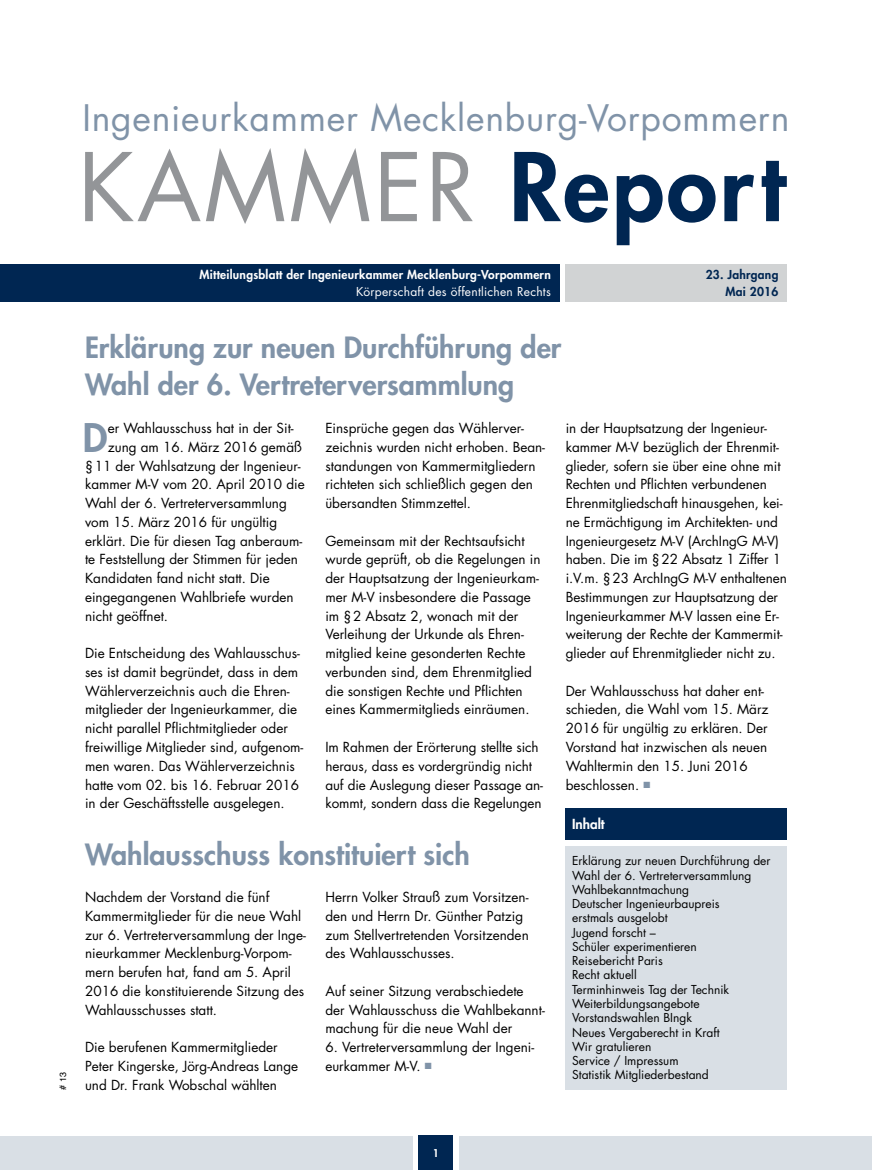
<style>
.page{position:relative;width:872px;height:1170px;background:#fff}
.page>*{position:absolute;margin:0;border:0;box-sizing:border-box;transform-origin:0 0}
.t1{font:91.8px "Futura";letter-spacing:.03em;color:#939598}
.t2{font:800 38.4px "Futura";color:#8093a8}
.t3{font:35.55px "Futura";letter-spacing:.02em;color:#8093a8}
.t4{font:800 28.5px/37.5px "Futura";color:#8093a8}
.t5{font:13.5px/18.8px "Futura";color:#000}
.t6{font:800 13.5px "Futura";color:#fff}
.t7{font:12px/14.2px "Futura";color:#000}
.t8{font:800 12px "Futura";letter-spacing:.02em;color:#fff}
.t9{font:12px "Futura";letter-spacing:.02em;color:#fff}
.t10{font:800 12px/16.5px "Futura";letter-spacing:.02em;color:#002652;text-align:right}
.t11{font:800 10.5px "Futura";color:#fff}
.t12{font:9px "Helvetica";color:#000}
.s1{font-weight:800;color:#002652}
.s2{color:#8093a8}
</style>
<div class="page">
<div style="left:0;top:1135px;width:412px;height:34px;background:#d9dfe5"></div>
<div style="left:419px;top:1135px;width:34px;height:34px;background:#002652"></div>
<div style="left:459px;top:1135px;width:413px;height:34px;background:#d9dfe5"></div>
<div style="left:566px;top:845px;width:221px;height:244px;background:#d9dfe5"></div>
<div style="left:0;top:264px;width:559px;height:38px;background:#002652"></div>
<div style="left:566px;top:264px;width:221px;height:38px;background:#d1d3d4"></div>
<div style="left:566px;top:808px;width:221px;height:31px;background:#002652"></div>
<p class="t12" style="left:56px;top:1089px;width:19px;rotate:-90deg"># 13</p>
<h3 class="t3" style="left:82px;top:93px;width:708px">Ingenieurkammer Mecklenburg-Vorpommern</h3>
<h1 class="t1" style="left:78px;top:124px;width:708px">KAMMER <span class="s1">Report</span></h1>
<p class="t8" style="left:200px;top:267px;width:353px">Mitteilungsblatt der Ingenieurkammer Mecklenburg-Vorpommern</p>
<p class="t9" style="left:356px;top:283px;width:196px">Körperschaft des öffentlichen Rechts</p>
<p class="t10" style="left:705px;top:266px;width:74px">23. Jahrgang<br>Mai 2016</p>
<h3 class="t4" style="left:85px;top:328px;width:478px">Erklärung zur neuen Durchführung der<br>Wahl der 6. Vertreterversammlung</h3>
<h2 class="t2" style="left:83px;top:412px;width:26px">D</h2>
<p class="t5" style="left:108px;top:418px;width:187px">er Wahlausschuss hat in der Sit-</p>
<p class="t5" style="left:108px;top:437px;width:196px">zung am 16. März 2016 gemäß</p>
<p class="t5" style="left:85px;top:456px;width:217px">§11 der Wahlsatzung der Ingenieur-</p>
<p class="t5" style="left:85px;top:474px;width:221px">kammer M-V vom 20. April 2010 die</p>
<p class="t5" style="left:85px;top:493px;width:203px">Wahl der 6. Vertreterversammlung</p>
<p class="t5" style="left:85px;top:512px;width:194px">vom 15. März 2016 für ungültig</p>
<p class="t5" style="left:85px;top:531px;width:219px">erklärt. Die für diesen Tag anberaum-</p>
<p class="t5" style="left:85px;top:549px;width:214px">te Feststellung der Stimmen für jeden</p>
<p class="t5" style="left:85px;top:568px;width:186px">Kandidaten fand nicht statt. Die</p>
<p class="t5" style="left:85px;top:587px;width:210px">eingegangenen Wahlbriefe wurden</p>
<p class="t5" style="left:85px;top:606px;width:84px">nicht geöffnet.</p>
<p class="t5" style="left:85px;top:643px;width:220px">Die Entscheidung des Wahlausschus&shy;ses ist damit begründet, dass in dem Wählerverzeichnis auch die Ehren&shy;mitglieder der Ingenieurkammer, die nicht parallel Pflichtmitglieder oder freiwillige Mitglieder sind, aufgenom&shy;men waren. Das Wählerverzeichnis hatte vom 02. bis 16. Februar 2016 in der Geschäftsstelle ausgelegen.</p>
<p class="t5" style="left:325px;top:418px;width:221px">Einsprüche gegen das Wählerver&shy;zeichnis wurden nicht erhoben. Bean&shy;standungen von Kammermitgliedern richteten sich schließlich gegen den übersandten Stimmzettel.</p>
<p class="t5" style="left:325px;top:531px;width:217px">Gemeinsam mit der Rechtsaufsicht wurde geprüft, ob die Regelungen in der Hauptsatzung der Ingenieurkam&shy;mer M-V insbesondere die Passage im §2 Absatz 2, wonach mit der Verleihung der Urkunde als Ehren&shy;mitglied keine gesonderten Rechte verbunden sind, dem Ehrenmitglied die sonstigen Rechte und Pflichten eines Kammermitglieds einräumen.</p>
<p class="t5" style="left:325px;top:737px;width:219px">Im Rahmen der Erörterung stellte sich heraus, dass es vordergründig nicht auf die Auslegung dieser Passage an&shy;kommt, sondern dass die Regelungen</p>
<h3 class="t4" style="left:85px;top:834px;width:386px">Wahlausschuss konstituiert sich</h3>
<p class="t5" style="left:85px;top:887px;width:222px">Nachdem der Vorstand die fünf Kammermitglieder für die neue Wahl zur 6. Vertreterversammlung der Inge&shy;nieurkammer Mecklenburg-Vorpom&shy;mern berufen hat, fand am 5. April 2016 die konstituierende Sitzung des Wahlausschusses statt.</p>
<p class="t5" style="left:85px;top:1037px;width:215px">Die berufenen Kammermitglieder<br>Peter Kingerske, Jörg-Andreas Lange und Dr. Frank Wobschal wählten</p>
<p class="t5" style="left:325px;top:887px;width:205px">Herrn Volker Strauß zum Vorsitzen&shy;den und Herrn Dr. Günther Patzig zum Stellvertretenden Vorsitzenden des Wahlausschusses.</p>
<p class="t5" style="left:325px;top:981px;width:221px">Auf seiner Sitzung verabschiedete der Wahlausschuss die Wahlbekannt&shy;machung für die neue Wahl der</p>
<p class="t5" style="left:325px;top:1037px;width:210px">6. Vertreterversammlung der Ingeni&shy;eurkammer M-V. <span class="s2">■</span></p>
<p class="t5" style="left:566px;top:418px;width:222px">in der Hauptsatzung der Ingenieur&shy;kammer M-V bezüglich der Ehrenmit&shy;glieder, sofern sie über eine ohne mit Rechten und Pflichten verbundenen Ehrenmitgliedschaft hinausgehen, kei&shy;ne Ermächtigung im Architekten- und Ingenieurgesetz M-V (ArchIngG M-V) haben. Die im §22 Absatz 1 Ziffer 1 i.V.m. §23 ArchIngG M-V enthaltenen Bestimmungen zur Hauptsatzung der Ingenieurkammer M-V lassen eine Er&shy;weiterung der Rechte der Kammermit&shy;glieder auf Ehrenmitglieder nicht zu.</p>
<p class="t5" style="left:566px;top:681px;width:204px">Der Wahlausschuss hat daher ent&shy;schieden, die Wahl vom 15. März<br>2016 für ungültig zu erklären. Der<br>Vorstand hat inzwischen als neuen<br>Wahltermin den 15. Juni 2016 beschlossen. <span class="s2">■</span></p>
<p class="t6" style="left:572px;top:815px;width:34px">Inhalt</p>
<p class="t7" style="left:572px;top:853px;width:200px">Erklärung zur neuen Durchführung der<br>Wahl der 6. Vertreterversammlung<br>Wahlbekanntmachung<br>Deutscher Ingenieurbaupreis<br>erstmals ausgelobt<br>Jugend forscht –<br>Schüler experimentieren<br>Reisebericht Paris<br>Recht aktuell<br>Terminhinweis Tag der Technik<br>Weiterbildungsangebote<br>Vorstandswahlen BIngk<br>Neues Vergaberecht in Kraft<br>Wir gratulieren<br>Service / Impressum<br>Statistik Mitgliederbestand</p>
<p class="t11" style="left:433px;top:1145px;width:8px">1</p>
</div>
